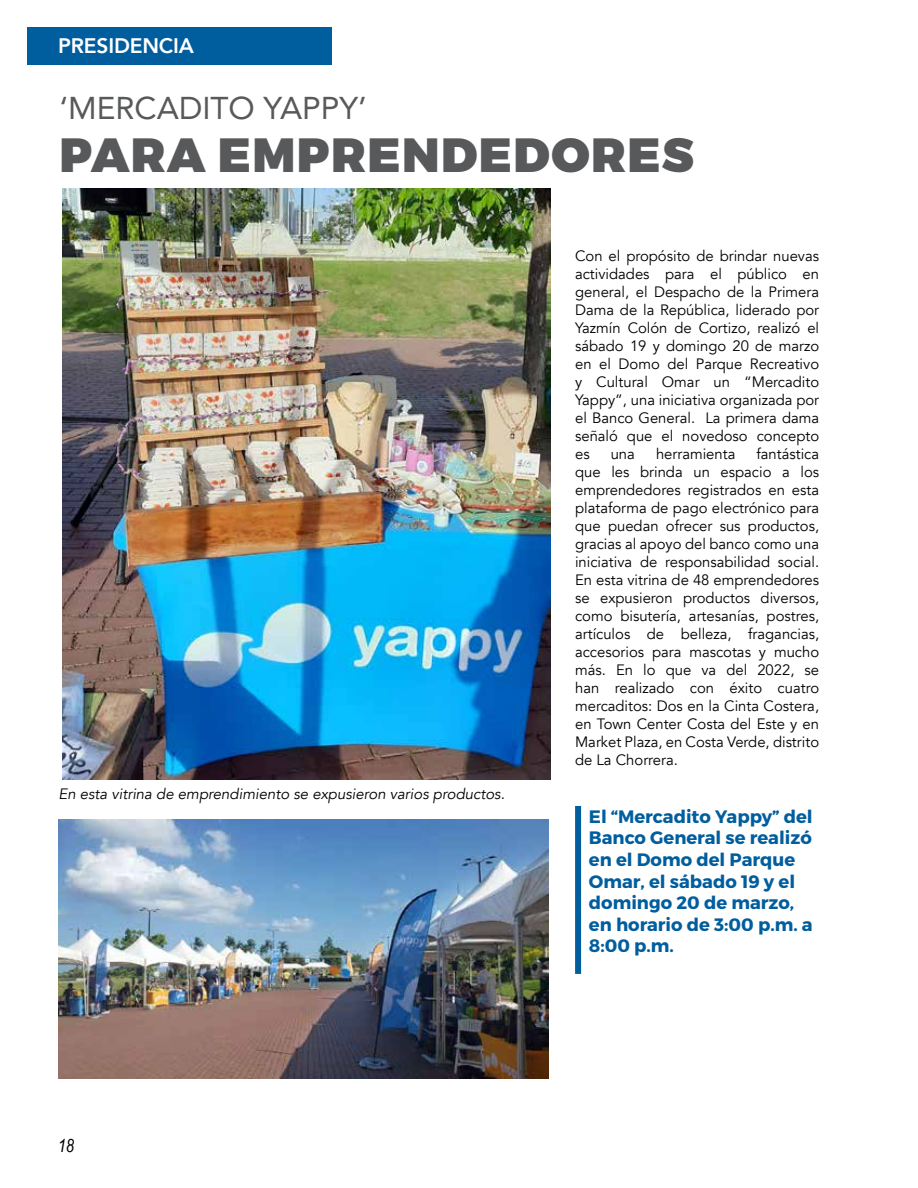
<style>
.page{position:relative;width:918px;height:1188px;background:#fff}
.page>*{position:absolute;margin:0;border:0;box-sizing:border-box;transform-origin:0 0}
.t1{font:900 48px "Montserrat";letter-spacing:.03em;color:#58595b}
.t2{font:31.5px "Avenir";color:#58595b}
.t3{font:800 21px "Avenir";color:#fff}
.t4{font:700 18px/21.6px "Montserrat";color:#005e9e}
.t5{font:italic 18px "Arial Narrow";color:#000}
.t6{font:15px/18px "Avenir";color:#000;text-align:justify}
.t7{font:italic 15px "Avenir";color:#000}
</style>
<div class="page">
<div style="left:27px;top:27px;width:305px;height:38px;background:#005e9e"></div>
<img style="left:58px;top:819px;width:490px;height:259px">
<img style="left:63px;top:188px;width:488px;height:592px">
<div style="left:575px;top:806px;width:6px;height:168px;background:#005e9e"></div>
<h3 class="t3" style="left:58px;top:29px;width:38px">PRESIDE</h3>
<h3 class="t3" style="left:142px;top:29px;width:29px">NCIA</h3>
<h2 class="t2" style="left:59px;top:83px;width:309px">‘MERCADITO YAPPY’</h2>
<h1 class="t1" style="left:60px;top:125px;width:636px">PARA EMPRENDEDORES</h1>
<p class="t7" style="left:58px;top:785px;width:448px">En esta vitrina de emprendimiento se expusieron varios productos.</p>
<p class="t6" style="left:575px;top:247px;width:246px">Con el propósito de brindar nuevas actividades para el público en general, el Despacho de la Primera Dama de la República, liderado por Yazmín Colón de Cortizo, realizó el sábado 19 y domingo 20 de marzo en el Domo del Parque Recreativo y Cultural Omar un “Mercadito Yappy”, una iniciativa organizada por el Banco General. La primera dama señaló que el novedoso concepto es</p>
<p class="t6" style="left:575px;top:445px;width:246px;text-indent:181px">fantástica que les brinda un espacio a los emprendedores registrados en esta plataforma de pago electrónico para que puedan ofrecer sus productos, gracias al apoyo del banco como una iniciativa de responsabilidad social.<br>En esta vitrina de 48 emprendedores se expusieron productos diversos, como bisutería, artesanías, postres, artículos de belleza, fragancias, accesorios para mascotas y mucho más. En lo que va del 2022, se han realizado con éxito cuatro mercaditos: Dos en la Cinta Costera, en Town Center Costa del Este y en Market Plaza, en Costa Verde, distrito de La Chorrera.</p>
<p class="t6" style="left:611px;top:445px;width:26px">una</p>
<p class="t6" style="left:656px;top:445px;width:81px">herramienta</p>
<p class="t4" style="left:589px;top:806px;width:225px">El “Mercadito Yappy” del<br>Banco General se realizó en el Domo del Parque<br>Omar, el sábado 19 y el domingo 20 de marzo, en horario de 3:00 p.m. a<br>8:00 p.m.</p>
<p class="t5" style="left:58px;top:1133px;width:18px">18</p>
</div>
